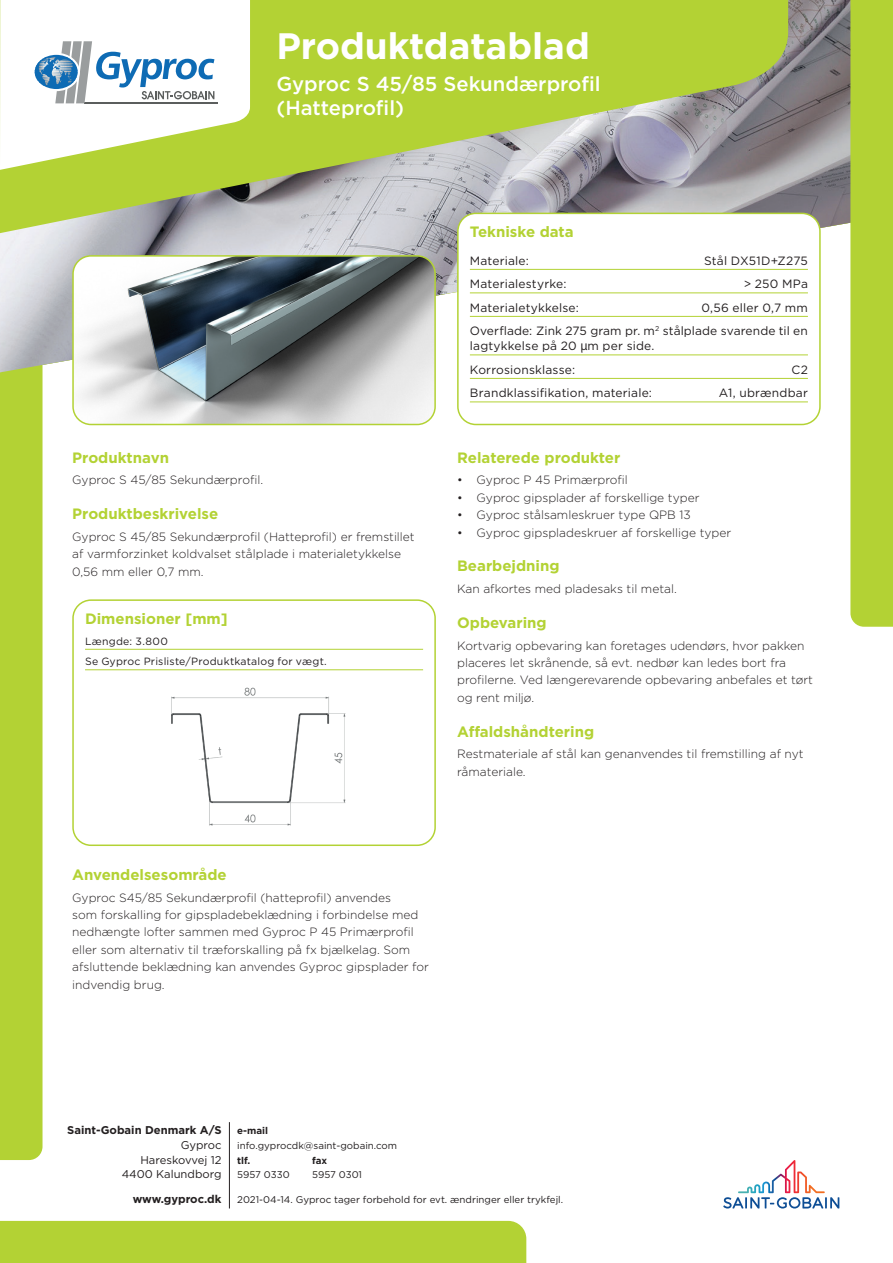
<style>
.page{position:relative;width:893px;height:1263px;background:#fff}
.page>*{position:absolute;margin:0;border:0;box-sizing:border-box;transform-origin:0 0}
.t1{font:700 36.75px "Gotham";color:#fff}
.t2{font:500 20.25px/24px "Gotham";color:#fff}
.t3{font:700 15px "Gotham";color:#b3d234}
.t4{font:300 12px/17.4px "Gotham";color:#231f20}
.t5{font:12px/23.5px "Gotham";letter-spacing:.01em;color:#231f20;text-align:right}
.t6{font:700 11.25px "Gotham";color:#231f20}
.t7{font:11.25px/14.7px "Gotham";color:#231f20;text-align:right}
.t8{font:10.5px/20.5px "Gotham";letter-spacing:.02em;color:#231f20}
.t9{font:9.75px "Gotham";color:#231f20}
.t10{font:700 9.75px "Gotham";color:#231f20}
.s1{font-family:"Koz Go Pr 6 N"}
</style>
<div class="page">
<div style="left:0;top:386px;width:43px;height:774px;background:#b3d234"></div>
<img style="left:0;top:0;width:850px;height:373px">
<div style="left:0;top:1221px;width:526px;height:42px;background:#b3d234"></div>
<hr style="left:229px;top:1122px;width:1px;height:86px;background:#231f20">
<svg style="left:723px;top:1160px;width:116px;height:48px"></svg>
<svg style="left:0;top:0;width:788px;height:307px;background:#b1c071"></svg>
<div style="left:850px;top:0;width:43px;height:627px;background:#b3d234"></div>
<svg style="left:0;top:0;width:250px;height:170px"></svg>
<img style="left:73px;top:256px;width:362px;height:168px">
<div style="left:72px;top:255px;width:364px;height:170px;border:2px solid #b3d234;border-radius:18px"></div>
<div style="left:458px;top:213px;width:362px;height:211px;background:#fff;border-radius:18px"></div>
<div style="left:457px;top:213px;width:364px;height:212px;border:2px solid #b3d234;border-radius:18px"></div>
<hr style="left:470px;top:269px;width:338px;height:1px;background:#b3d234">
<hr style="left:470px;top:292px;width:338px;height:1px;background:#b3d234">
<hr style="left:470px;top:316px;width:338px;height:1px;background:#b3d234">
<hr style="left:470px;top:354px;width:338px;height:1px;background:#b3d234">
<hr style="left:470px;top:378px;width:338px;height:1px;background:#b3d234">
<hr style="left:470px;top:401px;width:338px;height:1px;background:#b3d234">
<div style="left:72px;top:599px;width:364px;height:247px;border:2px solid #b3d234;border-radius:18px"></div>
<hr style="left:85px;top:649px;width:338px;height:1px;background:#b3d234">
<hr style="left:85px;top:669px;width:338px;height:1px;background:#b3d234">
<img style="left:171px;top:687px;width:175px;height:139px">
<h1 class="t1" style="left:276px;top:22px;width:315px">Produktdatablad</h1>
<h2 class="t2" style="left:276px;top:71px;width:326px">Gyproc S 45/85 Sekundærprofil (Hatteprofil)</h2>
<p class="t3" style="left:470px;top:222px;width:105px">Tekniske data</p>
<p class="t5" style="left:470px;top:248px;width:60px">Materiale:</p>
<p class="t5" style="left:704px;top:248px;width:105px">Stål DX51D+Z275</p>
<p class="t5" style="left:470px;top:272px;width:98px">Materialestyrke:</p>
<p class="t5" style="left:744px;top:272px;width:66px">&gt; 250 MPa</p>
<p class="t5" style="left:470px;top:295px;width:111px">Materialetykkelse:</p>
<p class="t5" style="left:470px;top:295px;width:340px">0,56 eller 0,7 mm<br>Overflade: Zink 275 gram pr. m<sup>2</sup> stålplade svarende til en</p>
<p class="t5" style="left:470px;top:334px;width:186px;text-align:left">lagtykkelse på 20 <span class="s1">µ</span>m per side.<br>Korrosionsklasse:</p>
<p class="t5" style="left:791px;top:357px;width:18px">C2</p>
<p class="t3" style="left:72px;top:447px;width:98px">Produktnavn</p>
<p class="t4" style="left:72px;top:471px;width:192px">Gyproc S 45/85 Sekundærprofil.</p>
<p class="t3" style="left:72px;top:504px;width:147px">Produktbeskrivelse</p>
<p class="t4" style="left:72px;top:528px;width:344px">Gyproc S 45/85 Sekundærprofil (Hatteprofil) er fremstillet af varmforzinket koldvalset stålplade i materialetykkelse<br>0,56 mm eller 0,7 mm.</p>
<p class="t3" style="left:85px;top:609px;width:144px">Dimensioner [mm]</p>
<p class="t8" style="left:85px;top:630px;width:243px">Længde: 3.800<br>Se Gyproc Prisliste/Produktkatalog for vægt.</p>
<p class="t5" style="left:470px;top:381px;width:184px">Brandklassifikation, materiale:</p>
<p class="t5" style="left:719px;top:381px;width:91px">A1, ubrændbar</p>
<p class="t3" style="left:457px;top:447px;width:165px">Relaterede produkter</p>
<p class="t4" style="left:457px;top:471px;width:172px">• Gyproc P 45 Primærprofil</p>
<p class="t4" style="left:457px;top:488px;width:244px">• Gyproc gipsplader af forskellige typer</p>
<p class="t4" style="left:457px;top:506px;width:235px">• Gyproc stålsamleskruer type QPB 13</p>
<p class="t4" style="left:457px;top:523px;width:276px">• Gyproc gipspladeskruer af forskellige typer</p>
<p class="t3" style="left:457px;top:556px;width:104px">Bearbejdning</p>
<p class="t4" style="left:457px;top:580px;width:221px">Kan afkortes med pladesaks til metal.</p>
<p class="t3" style="left:457px;top:613px;width:91px">Opbevaring</p>
<p class="t4" style="left:457px;top:636px;width:357px">Kortvarig opbevaring kan foretages udendørs, hvor pakken placeres let skrånende, så evt. nedbør kan ledes bort fra profilerne. Ved længerevarende opbevaring anbefales et tørt og rent miljø.</p>
<p class="t3" style="left:457px;top:721px;width:139px">Affaldshåndtering</p>
<p class="t4" style="left:457px;top:745px;width:348px">Restmateriale af stål kan genanvendes til fremstilling af nyt råmateriale.</p>
<p class="t3" style="left:72px;top:865px;width:156px">Anvendelsesområde</p>
<p class="t4" style="left:72px;top:888px;width:358px">Gyproc S45/85 Sekundærprofil (hatteprofil) anvendes<br>som forskalling for gipspladebeklædning i forbindelse med nedhængte lofter sammen med Gyproc P 45 Primærprofil eller som alternativ til træforskalling på fx bjælkelag. Som afsluttende beklædning kan anvendes Gyproc gipsplader for indvendig brug.</p>
<p class="t6" style="left:67px;top:1123px;width:156px">Saint-Gobain Denmark A/S</p>
<p class="t7" style="left:122px;top:1137px;width:101px">Gyproc<br>Hareskovvej 12<br>4400 Kalundborg</p>
<p class="t6" style="left:133px;top:1191px;width:90px">www.gyproc.dk</p>
<p class="t10" style="left:237px;top:1124px;width:32px">e-mail</p>
<p class="t9" style="left:237px;top:1139px;width:161px">info.gyprocdk@saint-gobain.com</p>
<p class="t10" style="left:237px;top:1153px;width:15px">tlf.</p>
<p class="t10" style="left:312px;top:1153px;width:17px">fax</p>
<p class="t9" style="left:237px;top:1168px;width:54px">5957 0330</p>
<p class="t9" style="left:312px;top:1168px;width:51px">5957 0301</p>
<p class="t9" style="left:237px;top:1193px;width:327px">2021-04-14. Gyproc tager forbehold for evt. ændringer eller trykfejl.</p>
</div>
